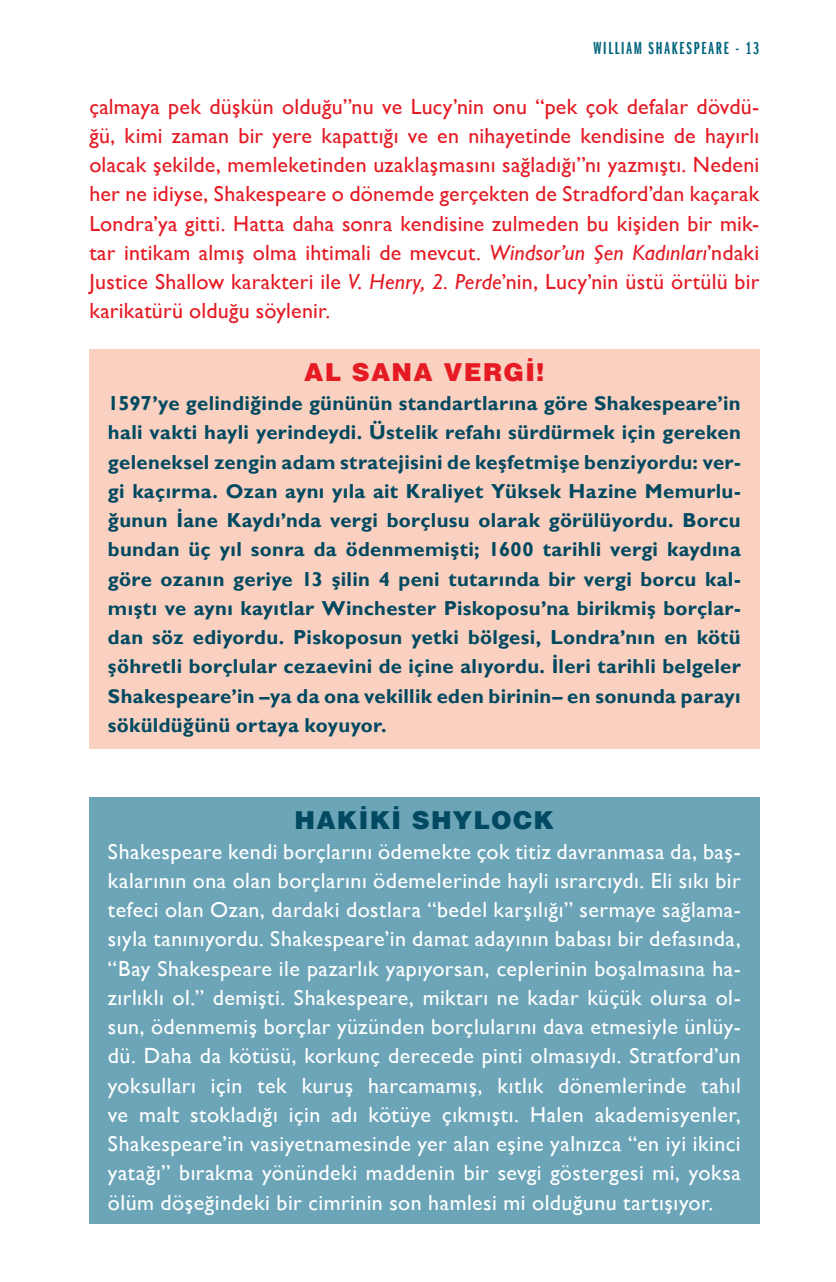
<style>
.page{position:relative;width:836px;height:1282px;background:#fff}
.page>*{position:absolute;margin:0;border:0;box-sizing:border-box;transform-origin:0 0}
.t1{font:900 24.75px "Helvetica";letter-spacing:.05em;color:#004960}
.t2{font:900 24.75px "Helvetica";letter-spacing:.05em;color:#e51a23}
.t3{font:22.05px/29.2px "Gill Sans";letter-spacing:.02em;color:#fff;text-align:justify}
.t4{font:22.05px/29.2px "Gill Sans";letter-spacing:.01em;color:#e51a23;text-align:justify}
.t5{font:700 20.25px/29.2px "Gill Sans";letter-spacing:.015em;color:#004960;text-align:justify}
.t6{font:18px "ITC Franklin Gothic Std Dm X Cp";letter-spacing:.1em;color:#00647c}
.s1{font-style:italic}
</style>
<div class="page">
<div style="left:89px;top:349px;width:670px;height:400px;background:#fad0c0"></div>
<div style="left:89px;top:797px;width:670px;height:427px;background:#6ca5b8"></div>
<p class="t6" style="left:593px;top:38px;width:167px">WILLIAM SHAKESPEARE - 13</p>
<p class="t4" style="left:89px;top:91px;width:671px">çalmaya pek düşkün olduğu”nu ve Lucy’nin onu “pek çok defalar dövdü&shy;ğü, kimi zaman bir yere kapattığı ve en nihayetinde kendisine de hayırlı olacak şekilde, memleketinden uzaklaşmasını sağladığı”nı yazmıştı. Nedeni her ne idiyse, Shakespeare o dönemde gerçekten de Stradford’dan kaçarak Londra’ya gitti. Hatta daha sonra kendisine zulmeden bu kişiden bir mik&shy;tar intikam almış olma ihtimali de mevcut. <span class="s1">Windsor’un Şen Kadınları</span>’ndaki Justice Shallow karakteri ile <span class="s1">V. Henry, 2. Perde</span>’nin, Lucy’nin üstü örtülü bir karikatürü olduğu söylenir.</p>
<p class="t2" style="left:304px;top:356px;width:242px">AL SANA VERGİ!</p>
<p class="t5" style="left:108px;top:389px;width:634px">1597’ye gelindiğinde gününün standartlarına göre Shakespeare’in hali vakti hayli yerindeydi. Üstelik refahı sürdürmek için gereken geleneksel zengin adam stratejisini de keşfetmişe benziyordu: ver&shy;gi kaçırma. Ozan aynı yıla ait Kraliyet Yüksek Hazine Memurlu&shy;ğunun İane Kaydı’nda vergi borçlusu olarak görülüyordu. Borcu bundan üç yıl sonra da ödenmemişti; 1600 tarihli vergi kaydına göre ozanın geriye 13 şilin 4 peni tutarında bir vergi borcu kal&shy;mıştı ve aynı kayıtlar Winchester Piskoposu’na birikmiş borçlar&shy;dan söz ediyordu. Piskoposun yetki bölgesi, Londra’nın en kötü şöhretli borçlular cezaevini de içine alıyordu. İleri tarihli belgeler Shakespeare’in –ya da ona vekillik eden birinin– en sonunda parayı söküldüğünü ortaya koyuyor.</p>
<p class="t1" style="left:294px;top:804px;width:261px">HAKİKİ SHYLOCK</p>
<p class="t3" style="left:108px;top:836px;width:634px">Shakespeare kendi borçlarını ödemekte çok titiz davranmasa da, baş&shy;kalarının ona olan borçlarını ödemelerinde hayli ısrarcıydı. Eli sıkı bir tefeci olan Ozan, dardaki dostlara “bedel karşılığı” sermaye sağlama&shy;sıyla tanınıyordu. Shakespeare’in damat adayının babası bir defasında, “Bay Shakespeare ile pazarlık yapıyorsan, ceplerinin boşalmasına ha&shy;zırlıklı ol.” demişti. Shakespeare, miktarı ne kadar küçük olursa ol&shy;sun, ödenmemiş borçlar yüzünden borçlularını dava etmesiyle ünlüy&shy;dü. Daha da kötüsü, korkunç derecede pinti olmasıydı. Stratford’un yoksulları için tek kuruş harcamamış, kıtlık dönemlerinde tahıl ve malt stokladığı için adı kötüye çıkmıştı. Halen akademisyenler, Shakespeare’in vasiyetnamesinde yer alan eşine yalnızca “en iyi ikinci yatağı” bırakma yönündeki maddenin bir sevgi göstergesi mi, yoksa ölüm döşeğindeki bir cimrinin son hamlesi mi olduğunu tartışıyor.</p>
</div>
